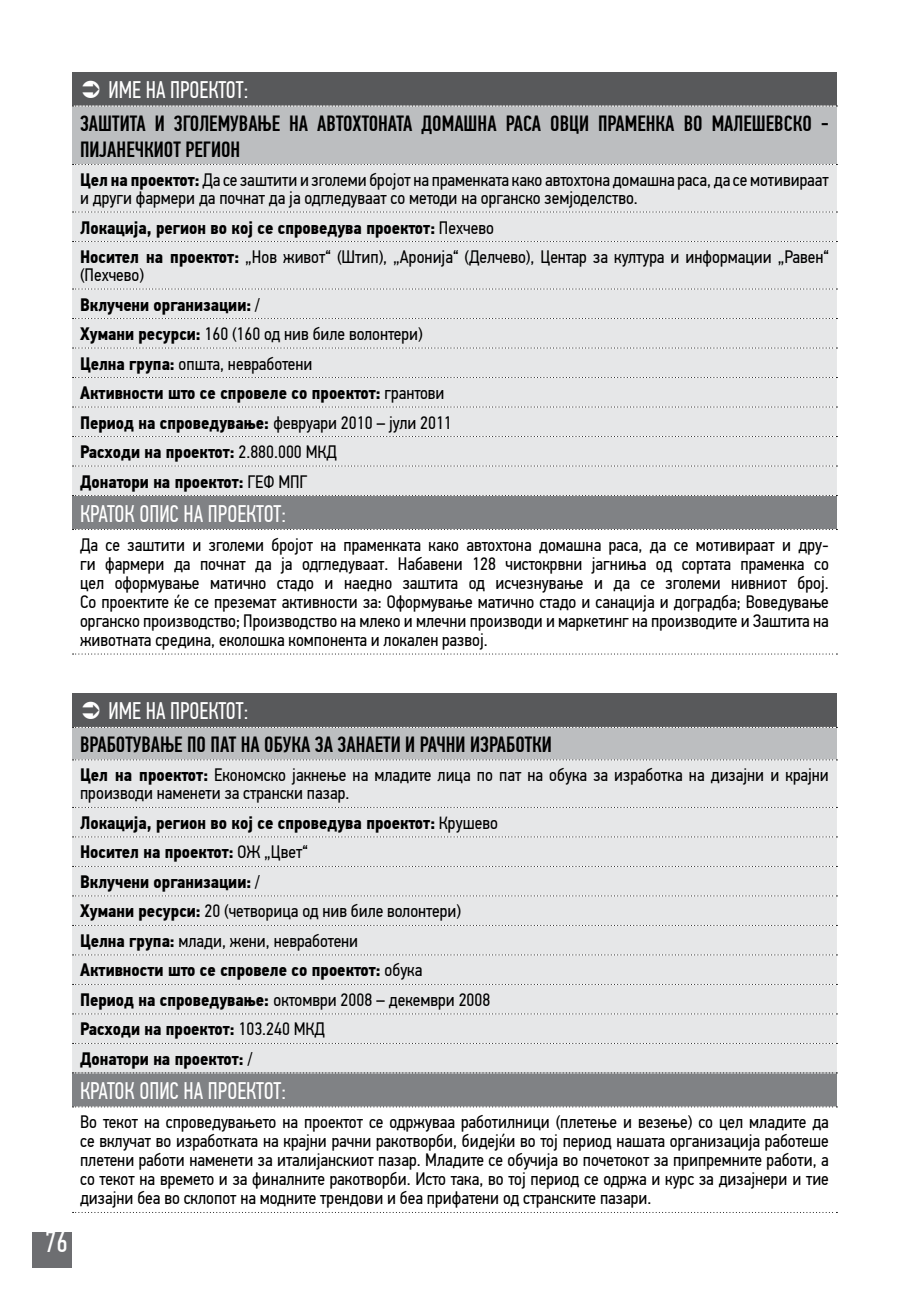
<style>
.page{position:relative;width:908px;height:1304px;background:#fff}
.page>*{position:absolute;margin:0;border:0;box-sizing:border-box;transform-origin:0 0}
.t1{font:30px "PF Din Text Comp Pro";color:#fff}
.t2{font:24px "PF Din Text Comp Pro";color:#fff}
.t3{font:500 22px/26px "PF Din Text Comp Pro";color:#000}
.t4{font:18px/19px "PF Din Text Cond Pro";color:#000}
.t5{font:700 18px/29.6px "PF Din Text Cond Pro";color:#000}
.s1{font-weight:700}
.s2{font-weight:400}
</style>
<div class="page">
<div style="left:33px;top:1232px;width:39px;height:35px;background:#6d6e71"></div>
<div style="left:72px;top:693px;width:764px;height:34px;background:#58595b"></div>
<div style="left:72px;top:727px;width:764px;height:33px;background:#bcbec0"></div>
<div style="left:72px;top:760px;width:764px;height:312px;background:#e6e7e8"></div>
<div style="left:72px;top:1073px;width:764px;height:34px;background:#808285"></div>
<svg style="left:72px;top:727px;width:765px;height:1px"></svg>
<svg style="left:72px;top:1106px;width:765px;height:1px"></svg>
<svg style="left:72px;top:1212px;width:765px;height:1px"></svg>
<svg style="left:72px;top:759px;width:765px;height:1px"></svg>
<svg style="left:72px;top:807px;width:765px;height:1px"></svg>
<svg style="left:72px;top:836px;width:765px;height:1px"></svg>
<svg style="left:72px;top:866px;width:765px;height:1px"></svg>
<svg style="left:72px;top:895px;width:765px;height:1px"></svg>
<svg style="left:72px;top:925px;width:765px;height:1px"></svg>
<svg style="left:72px;top:954px;width:765px;height:1px"></svg>
<svg style="left:72px;top:984px;width:765px;height:1px"></svg>
<svg style="left:72px;top:1013px;width:765px;height:1px"></svg>
<svg style="left:72px;top:1043px;width:765px;height:1px"></svg>
<svg style="left:72px;top:1072px;width:765px;height:1px"></svg>
<div style="left:72px;top:72px;width:764px;height:34px;background:#58595b"></div>
<div style="left:72px;top:106px;width:764px;height:58px;background:#bcbec0"></div>
<div style="left:72px;top:165px;width:764px;height:330px;background:#e6e7e8"></div>
<div style="left:72px;top:496px;width:764px;height:34px;background:#808285"></div>
<svg style="left:72px;top:106px;width:765px;height:1px"></svg>
<svg style="left:72px;top:529px;width:765px;height:1px"></svg>
<svg style="left:72px;top:654px;width:765px;height:1px"></svg>
<svg style="left:72px;top:164px;width:765px;height:1px"></svg>
<svg style="left:72px;top:212px;width:765px;height:1px"></svg>
<svg style="left:72px;top:241px;width:765px;height:1px"></svg>
<svg style="left:72px;top:289px;width:765px;height:1px"></svg>
<svg style="left:72px;top:318px;width:765px;height:1px"></svg>
<svg style="left:72px;top:348px;width:765px;height:1px"></svg>
<svg style="left:72px;top:377px;width:765px;height:1px"></svg>
<svg style="left:72px;top:407px;width:765px;height:1px"></svg>
<svg style="left:72px;top:436px;width:765px;height:1px"></svg>
<svg style="left:72px;top:466px;width:765px;height:1px"></svg>
<svg style="left:72px;top:495px;width:765px;height:1px"></svg>
<h2 class="t2" style="left:108px;top:76px;width:72px">Име на проектот</h2>
<h2 class="t2" style="left:243px;top:76px;width:6px">:</h2>
<p class="t3" style="left:80px;top:110px;width:750px">ЗАШТИТА И ЗГОЛЕМУВАЊЕ НА АВТОХТОНАТА ДОМАШНА РАСА ОВЦИ ПРАМЕНКА ВО МАЛЕШЕВСКО -<br>ПИЈАНЕЧКИОТ РЕГИОН</p>
<p class="t4" style="left:80px;top:171px;width:750px;line-height:18px"><span class="s1">Цел на проектот:</span> Да се заштити и зголеми бројот на праменката како автохтона домашна раса, да се мотивираат и други фармери да почнат да ја одгледуваат со методи на органско земјоделство.</p>
<p class="t4" style="left:80px;top:213px;width:750px;line-height:29.6px"><span class="s1">Локација, регион во кој се спроведува проектот:</span> Пехчево<br><span class="s1">Носител на проектот:</span> „Нов живот“ (Штип), „Аронија“ (Делчево), Центар за култура и информации „Равен“</p>
<p class="t5" style="left:80px;top:260px;width:373px"><span class="s2">(Пехчево)<br></span>Вклучени организации: <span class="s2">/<br></span>Хумани ресурси: <span class="s2">160 (160 од нив биле волонтери)<br></span>Целна група: <span class="s2">општа, невработени<br></span>Активности што се спровеле со проектот: <span class="s2">грантови </span>Период на спроведување: <span class="s2">февруари 2010 – јули 2011<br></span>Расходи на проектот: <span class="s2">2.880.000 МКД<br></span>Донатори на проектот: <span class="s2">ГЕФ МПГ</span></p>
<h2 class="t2" style="left:80px;top:500px;width:20px">Краток</h2>
<h2 class="t2" style="left:139px;top:500px;width:11px">опис</h2>
<h2 class="t2" style="left:183px;top:500px;width:35px">на проектот</h2>
<h2 class="t2" style="left:281px;top:500px;width:6px">:</h2>
<p class="t4" style="left:80px;top:535px;width:750px;text-align:justify">Да се заштити и зголеми бројот на праменката како автохтона домашна раса, да се мотивираат и дру&shy;ги фармери да почнат да ја одгледуваат. Набавени 128 чистокрвни јагниња од сортата праменка со цел оформување матично стадо и наедно заштита од исчезнување и да се зголеми нивниот број.<br>Со проектите ќе се преземат активности за: Оформување матично стадо и санација и доградба; Воведување органско производство; Производство на млеко и млечни производи и маркетинг на производите и Заштита на животната средина, еколошка компонента и локален развој.</p>
<h1 class="t1" style="left:45px;top:1225px;width:24px">76</h1>
<h2 class="t2" style="left:108px;top:697px;width:72px">Име на проектот</h2>
<h2 class="t2" style="left:243px;top:697px;width:6px">:</h2>
<p class="t3" style="left:80px;top:732px;width:473px">ВРАБОТУВАЊЕ ПО ПАТ НА ОБУКА ЗА ЗАНАЕТИ И РАЧНИ ИЗРАБОТКИ</p>
<p class="t4" style="left:80px;top:766px;width:750px;line-height:18px"><span class="s1">Цел на проектот:</span> Економско јакнење на младите лица по пат на обука за изработка на дизајни и крајни производи наменети за странски пазар.</p>
<p class="t5" style="left:80px;top:808px;width:419px">Локација, регион во кој се спроведува проектот: <span class="s2">Крушево </span>Носител на проектот: <span class="s2">ОЖ „Цвет“<br></span>Вклучени организации: <span class="s2">/<br></span>Хумани ресурси: <span class="s2">20 (четворица од нив биле волонтери)<br></span>Целна група: <span class="s2">млади, жени, невработени<br></span>Активности што се спровеле со проектот: <span class="s2">обука<br></span>Период на спроведување: <span class="s2">октомври 2008 – декември 2008<br></span>Расходи на проектот: <span class="s2">103.240 МКД<br></span>Донатори на проектот: <span class="s2">/</span></p>
<h2 class="t2" style="left:80px;top:1077px;width:20px">Краток</h2>
<h2 class="t2" style="left:139px;top:1077px;width:11px">опис</h2>
<h2 class="t2" style="left:183px;top:1077px;width:35px">на проектот</h2>
<h2 class="t2" style="left:281px;top:1077px;width:6px">:</h2>
<p class="t4" style="left:80px;top:1113px;width:750px;text-align:justify">Во текот на спроведувањето на проектот се одржуваа работилници (плетење и везење) со цел младите да се вклучат во изработката на крајни рачни ракотворби, бидејќи во тој период нашата организација работеше плетени работи наменети за италијанскиот пазар. Младите се обучија во почетокот за припремните работи, а со текот на времето и за финалните ракотворби. Исто така, во тој период се одржа и курс за дизајнери и тие дизајни беа во склопот на модните трендови и беа прифатени од странските пазари.</p>
</div>
